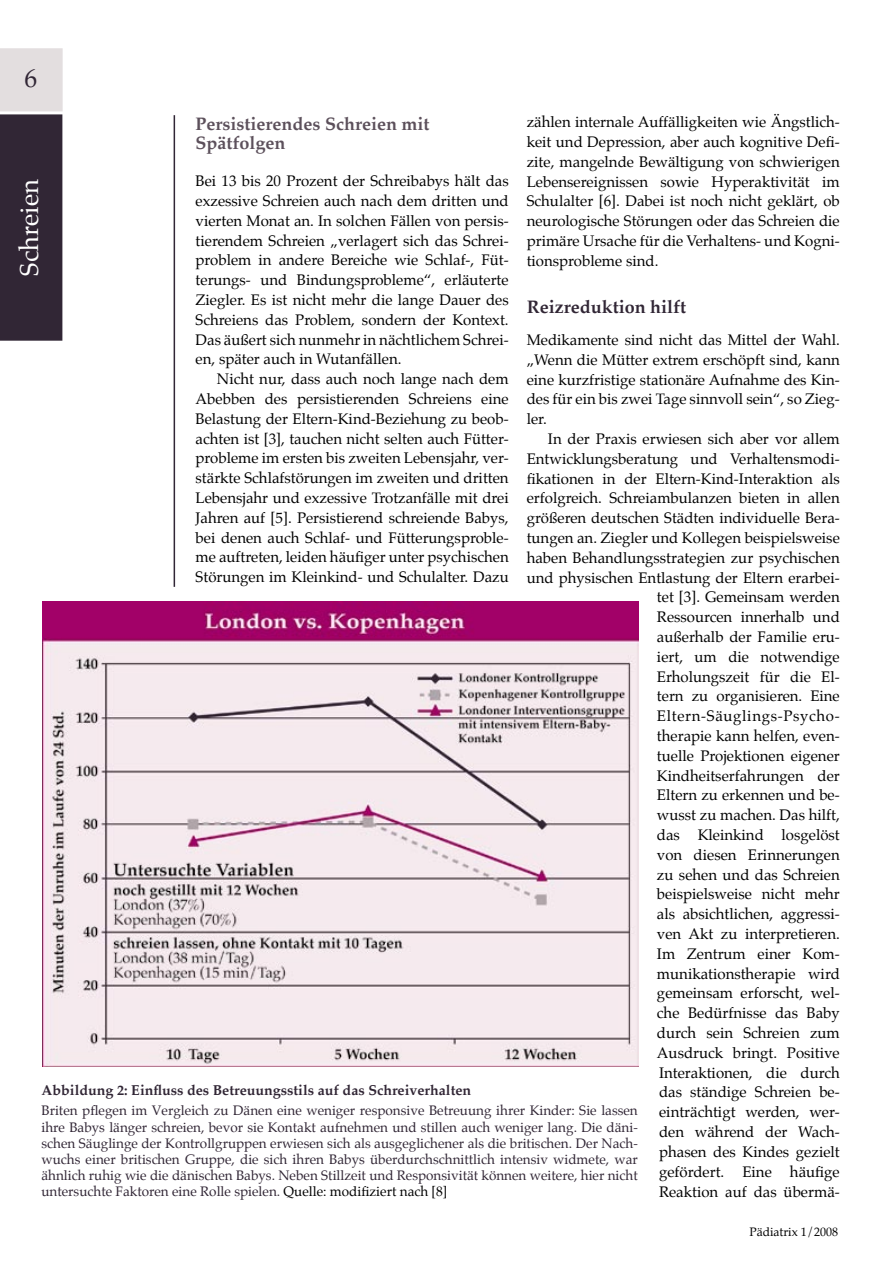
<style>
.page{position:relative;width:893px;height:1263px;background:#fff}
.page>*{position:absolute;margin:0;border:0;box-sizing:border-box;transform-origin:0 0}
.t1{font:25.5px "Palatino";color:#fff}
.t2{font:25.5px "Palatino";color:#312635}
.t3{font:700 18px/19.8px "Palatino";color:#5c505b}
.t4{font:700 18px "Palatino";color:#312635}
.t5{font:15px/19.8px "Palatino";color:#000;text-align:justify}
.t6{font:700 14.25px "Palatino";color:#312635}
.t7{font:13.5px/16.2px "Palatino";color:#312635;text-align:justify}
.t8{font:12px "Palatino";color:#000}
.s1{color:#000}
</style>
<div class="page">
<svg style="left:0;top:48px;width:63px;height:293px"></svg>
<img style="left:43px;top:602px;width:596px;height:464px">
<hr style="left:174px;top:115px;width:1px;height:472px;background:#312635">
<h1 class="t2" style="left:24px;top:61px;width:14px">6</h1>
<p class="t5" style="left:527px;top:113px;width:315px">zählen internale Auffälligkeiten wie Ängstlich&shy;keit und Depression, aber auch kognitive Defi&shy;zite, mangelnde Bewältigung von schwierigen Lebensereignissen sowie Hyperaktivität im Schulalter [6]. Dabei ist noch nicht geklärt, ob neurologische Störungen oder das Schreien die primäre Ursache für die Verhaltens- und Kogni&shy;tionsprobleme sind.</p>
<p class="t4" style="left:527px;top:296px;width:161px">Reizreduktion hilft</p>
<p class="t5" style="left:527px;top:331px;width:315px">Medikamente sind nicht das Mittel der Wahl. „Wenn die Mütter extrem erschöpft sind, kann eine kurzfristige stationäre Aufnahme des Kin&shy;des für ein bis zwei Tage sinnvoll sein“, so Zieg&shy;ler.</p>
<p class="t5" style="left:527px;top:430px;width:315px;text-align:right">In der Praxis erwiesen sich aber vor allem<br>Entwicklungsberatung und Verhaltensmodi&shy;fikationen in der Eltern-Kind-Interaktion als erfolgreich. Schreiambulanzen bieten in allen größeren deutschen Städten individuelle Bera&shy;tungen an. Ziegler und Kollegen beispielsweise haben Behandlungsstrategien zur psychischen und physischen Entlastung der Eltern erarbei&shy;tet [3]. Gemeinsam werden<br>Ressourcen innerhalb und<br>außerhalb der Familie eru-<br>iert, um die notwendige<br>Erholungszeit für die El-<br>tern zu organisieren. Eine<br>Eltern-Säuglings-Psycho-<br>therapie kann helfen, even-<br>tuelle Projektionen eigener<br>Kindheitserfahrungen der<br>Eltern zu erkennen und be-<br>wusst zu machen. Das hilft,<br>das Kleinkind losgelöst<br>von diesen Erinnerungen<br>zu sehen und das Schreien<br>beispielsweise nicht mehr<br>als absichtlichen, aggressi-<br>ven Akt zu interpretieren.<br>Im Zentrum einer Kom&shy;munikationstherapie wird<br>gemeinsam erforscht, wel-<br>che Bedürfnisse das Baby<br>durch sein Schreien zum<br>Ausdruck bringt. Positive<br>Interaktionen, die durch<br>das ständige Schreien be-<br>einträchtigt werden, wer-<br>den während der Wach-<br>phasen des Kindes gezielt<br>gefördert. Eine häufige<br>Reaktion auf das übermä-</p>
<p class="t3" style="left:196px;top:115px;width:235px">Persistierendes Schreien mit<br>Spätfolgen</p>
<p class="t5" style="left:196px;top:172px;width:315px">Bei 13 bis 20 Prozent der Schreibabys hält das exzessive Schreien auch nach dem dritten und vierten Monat an. In solchen Fällen von persis&shy;tierendem Schreien „verlagert sich das Schrei&shy;problem in andere Bereiche wie Schlaf-, Füt&shy;terungs- und Bindungsprobleme“, erläuterte Ziegler. Es ist nicht mehr die lange Dauer des Schreiens das Problem, sondern der Kontext.<br>Das äußert sich nunmehr in nächtlichem Schrei&shy;en, später auch in Wutanfällen.</p>
<p class="t5" style="left:196px;top:370px;width:315px;text-indent:21px">Nicht nur, dass auch noch lange nach dem Abebben des persistierenden Schreiens eine Belastung der Eltern-Kind-Beziehung zu beob&shy;achten ist [3], tauchen nicht selten auch Fütter&shy;probleme im ersten bis zweiten Lebensjahr, ver&shy;stärkte Schlafstörungen im zweiten und dritten Lebensjahr und exzessive Trotzanfälle mit drei Jahren auf [5]. Persistierend schreiende Babys, bei denen auch Schlaf- und Fütterungsproble&shy;me auftreten, leiden häufiger unter psychischen Störungen im Kleinkind- und Schulalter. Dazu</p>
<h1 class="t1" style="left:13px;top:276px;width:98px;rotate:-90deg">Schreien</h1>
<p class="t6" style="left:41px;top:1081px;width:431px">Abbildung 2: Einfluss des Betreuungsstils auf das Schreiverhalten</p>
<p class="t7" style="left:41px;top:1104px;width:598px">Briten pflegen im Vergleich zu Dänen eine weniger responsive Betreuung ihrer Kinder: Sie lassen ihre Babys länger schreien, bevor sie Kontakt aufnehmen und stillen auch weniger lang. Die däni&shy;schen Säuglinge der Kontrollgruppen erwiesen sich als ausgeglichener als die britischen. Der Nach&shy;wuchs einer britischen Gruppe, die sich ihren Babys überdurchschnittlich intensiv widmete, war ähnlich ruhig wie die dänischen Babys. Neben Stillzeit und Responsivität können weitere, hier nicht untersuchte Faktoren eine Rolle spielen. <span class="s1">Quelle: modifiziert nach [8]</span></p>
<p class="t8" style="left:749px;top:1224px;width:90px">Pädiatrix 1/2008</p>
</div>
